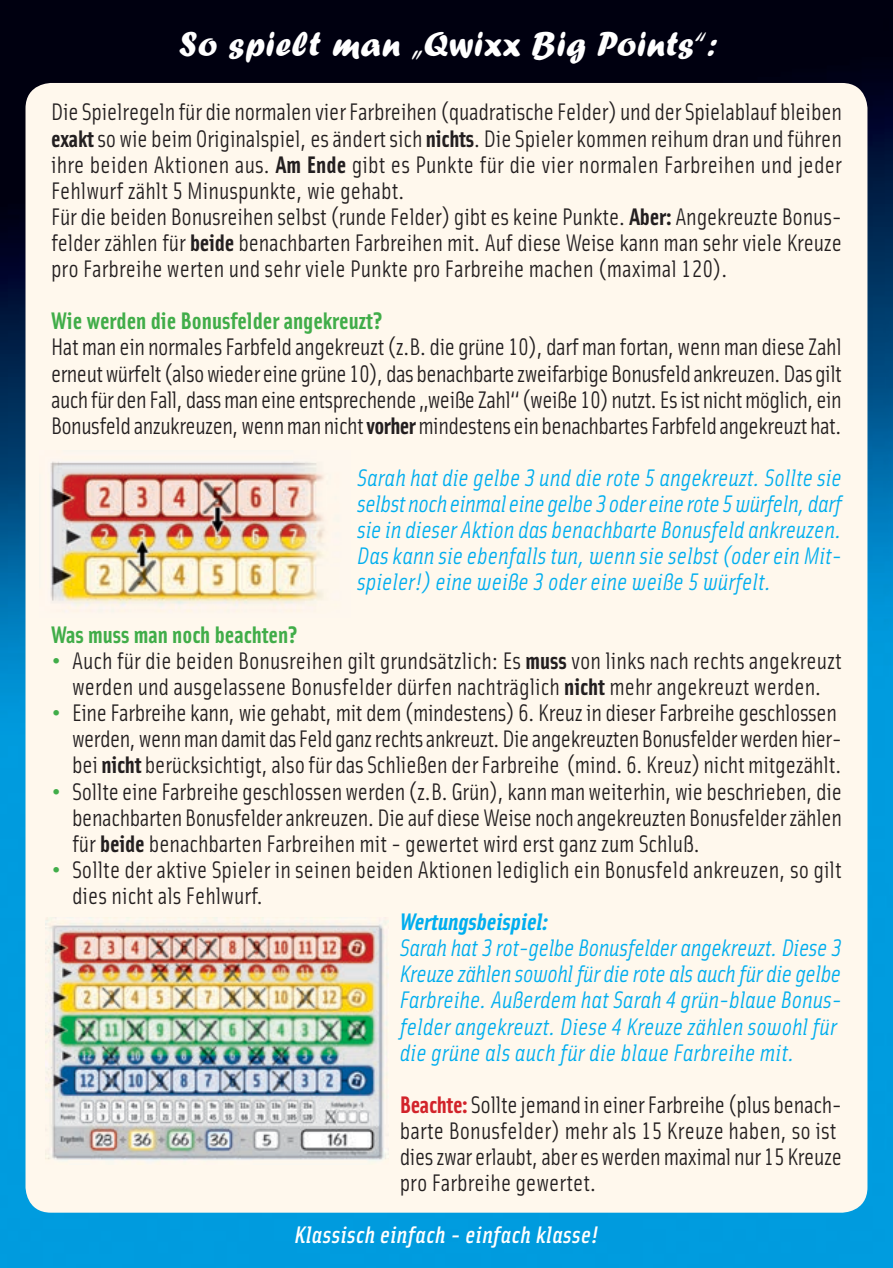
<style>
.page{position:relative;width:893px;height:1268px;background:#fff}
.page>*{position:absolute;margin:0;border:0;box-sizing:border-box;transform-origin:0 0}
.t1{font:36px "Forte";letter-spacing:.02em;color:#fff}
.t2{font:24px/26.1px "Solex Regular Lining";letter-spacing:-.01em;color:#231f20}
.t3{font:italic 24px/26.1px "Solex Regular Lining";color:#00aeef;text-align:justify}
.t4{font:24px "Solex Bold Lining";color:#41ad49}
.t5{font:italic 24px "Solex Medium Lining";letter-spacing:.02em;color:#fff}
.t6{font:italic 24px "Solex Bold Lining";color:#00aeef}
.s1{font-family:"Solex Bold Lining"}
.s2{font-size:30px;color:#41ad49}
.s3{font-family:"Solex Bold Lining";color:#d2232a}
</style>
<div class="page">
<img style="left:0;top:0;width:893px;height:1267px">
<div style="left:26px;top:83px;width:841px;height:1129px;background:#fff8ed;border-radius:26px"></div>
<img style="left:50px;top:461px;width:275px;height:145px">
<img style="left:45px;top:917px;width:344px;height:244px">
<p class="t1" style="left:179px;top:23px;width:540px">So spielt man „Qwixx Big Points“:</p>
<p class="t2" style="left:51px;top:98px;width:792px">Die Spielregeln für die normalen vier Farbreihen (quadratische Felder) und der Spielablauf bleiben</p>
<p class="t2" style="left:51px;top:124px;width:792px;text-align:justify"><span class="s1">exakt</span> so wie beim Originalspiel, es ändert sich <span class="s1">nichts</span>. Die Spieler kommen reihum dran und führen ihre beiden Aktionen aus. <span class="s1">Am Ende</span> gibt es Punkte für die vier normalen Farbreihen und jeder Fehlwurf zählt 5 Minuspunkte, wie gehabt.</p>
<p class="t2" style="left:51px;top:202px;width:792px">Für die beiden Bonusreihen selbst (runde Felder) gibt es keine Punkte. <span class="s1">Aber:</span> Angekreuzte Bonus-</p>
<p class="t2" style="left:51px;top:229px;width:792px">felder zählen für <span class="s1">beide</span> benachbarten Farbreihen mit. Auf diese Weise kann man sehr viele Kreuze pro Farbreihe werten und sehr viele Punkte pro Farbreihe machen (maximal 120).</p>
<p class="t4" style="left:51px;top:305px;width:333px">Wie werden die Bonusfelder angekreuzt?</p>
<p class="t2" style="left:51px;top:333px;width:792px">Hat man ein normales Farbfeld angekreuzt (z.B. die grüne 10), darf man fortan, wenn man diese Zahl</p>
<p class="t2" style="left:51px;top:359px;width:792px">erneut würfelt (also wieder eine grüne 10), das benachbarte zweifarbige Bonusfeld ankreuzen. Das gilt</p>
<p class="t2" style="left:51px;top:385px;width:792px">auch für den Fall, dass man eine entsprechende „weiße Zahl“ (weiße 10) nutzt. Es ist nicht möglich, ein</p>
<p class="t2" style="left:51px;top:411px;width:792px">Bonusfeld anzukreuzen, wenn man nicht <span class="s1">vorher</span> mindestens ein benachbartes Farbfeld angekreuzt hat.</p>
<p class="t3" style="left:357px;top:463px;width:486px">Sarah hat die gelbe 3 und die rote 5 angekreuzt. Sollte sie</p>
<p class="t3" style="left:357px;top:489px;width:486px">selbst noch einmal eine gelbe 3 oder eine rote 5 würfeln, darf sie in dieser Aktion das benachbarte Bonusfeld ankreuzen.<br>Das kann sie ebenfalls tun, wenn sie selbst (oder ein Mit-</p>
<p class="t3" style="left:357px;top:568px;width:416px">spieler!) eine weiße 3 oder eine weiße 5 würfelt.</p>
<p class="t4" style="left:51px;top:618px;width:249px">Was muss man noch beachten?</p>
<p class="t2" style="left:51px;top:646px;width:792px"><span class="s2">•</span> Auch für die beiden Bonusreihen gilt grundsätzlich: Es <span class="s1">muss</span> von links nach rechts angekreuzt</p>
<p class="t2" style="left:72px;top:672px;width:751px">werden und ausgelassene Bonusfelder dürfen nachträglich <span class="s1">nicht</span> mehr angekreuzt werden.</p>
<p class="t2" style="left:51px;top:698px;width:792px;text-align:right"><span class="s2">•</span> Eine Farbreihe kann, wie gehabt, mit dem (mindestens) 6. Kreuz in dieser Farbreihe geschlossen werden, wenn man damit das Feld ganz rechts ankreuzt. Die angekreuzten Bonusfelder werden hier-</p>
<p class="t2" style="left:72px;top:751px;width:771px">bei <span class="s1">nicht</span> berücksichtigt, also für das Schließen der Farbreihe (mind. 6. Kreuz) nicht mitgezählt.</p>
<p class="t2" style="left:51px;top:777px;width:792px"><span class="s2">•</span> Sollte eine Farbreihe geschlossen werden (z.B. Grün), kann man weiterhin, wie beschrieben, die</p>
<p class="t2" style="left:72px;top:803px;width:771px">benachbarten Bonusfelder ankreuzen. Die auf diese Weise noch angekreuzten Bonusfelder zählen</p>
<p class="t2" style="left:72px;top:829px;width:630px">für <span class="s1">beide</span> benachbarten Farbreihen mit - gewertet wird erst ganz zum Schluß.</p>
<p class="t2" style="left:51px;top:855px;width:792px"><span class="s2">•</span> Sollte der aktive Spieler in seinen beiden Aktionen lediglich ein Bonusfeld ankreuzen, so gilt</p>
<p class="t2" style="left:72px;top:881px;width:193px">dies nicht als Fehlwurf.</p>
<p class="t6" style="left:400px;top:905px;width:150px">Wertungsbeispiel:</p>
<p class="t3" style="left:400px;top:933px;width:444px">Sarah hat 3 rot-gelbe Bonusfelder angekreuzt. Diese 3</p>
<p class="t3" style="left:400px;top:959px;width:444px;text-align:left">Kreuze zählen sowohl für die rote als auch für die gelbe Farbreihe. Außerdem hat Sarah 4 grün-blaue Bonus&shy;felder angekreuzt. Diese 4 Kreuze zählen sowohl für die grüne als auch für die blaue Farbreihe mit.</p>
<p class="t2" style="left:400px;top:1090px;width:444px"><span class="s3">Beachte:</span> Sollte jemand in einer Farbreihe (plus benach-</p>
<p class="t2" style="left:400px;top:1116px;width:438px">barte Bonusfelder) mehr als 15 Kreuze haben, so ist</p>
<p class="t2" style="left:400px;top:1142px;width:444px">dies zwar erlaubt, aber es werden maximal nur 15 Kreuze pro Farbreihe gewertet.</p>
<p class="t5" style="left:295px;top:1218px;width:305px">Klassisch einfach - einfach klasse!</p>
</div>
